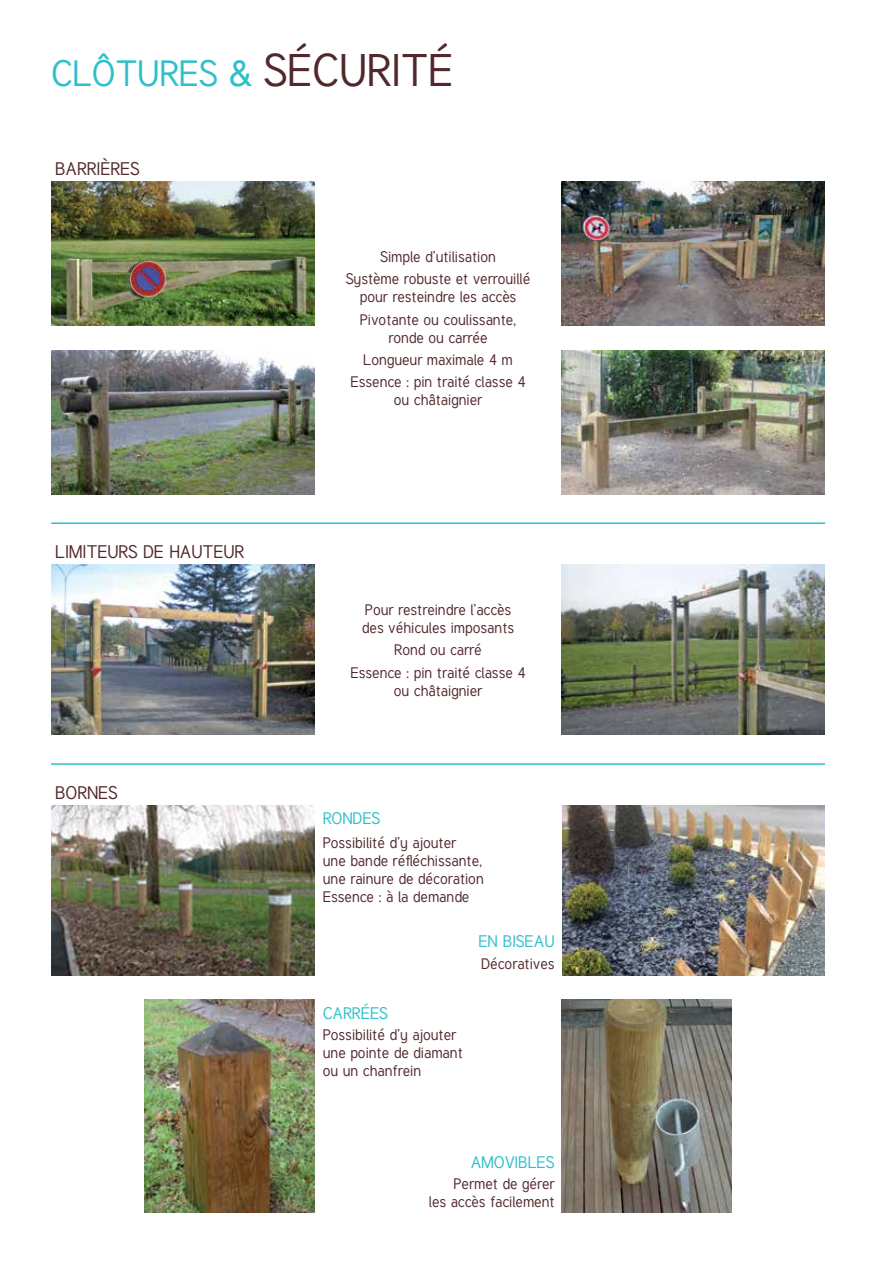
<style>
.page{position:relative;width:893px;height:1263px;background:#fff}
.page>*{position:absolute;margin:0;border:0;box-sizing:border-box;transform-origin:0 0}
.t1{font:36px "Tuffy";color:#2ebfca}
.t2{font:18px "Tuffy";color:#51282b}
.t3{font:16.5px "Tuffy";color:#2ebfca}
.t4{font:15px/18px "Tuffy";color:#51282b}
.s1{font-family:"Helvetica"}
.s2{font-size:45px;color:#51282b}
</style>
<div class="page">
<img style="left:51px;top:565px;width:264px;height:170px">
<img style="left:561px;top:565px;width:264px;height:170px">
<img style="left:51px;top:350px;width:264px;height:145px">
<img style="left:561px;top:350px;width:264px;height:145px">
<img style="left:51px;top:181px;width:264px;height:145px">
<img style="left:561px;top:181px;width:264px;height:145px">
<img style="left:51px;top:806px;width:264px;height:170px">
<img style="left:562px;top:806px;width:263px;height:170px">
<img style="left:561px;top:1000px;width:170px;height:212px">
<img style="left:145px;top:1000px;width:170px;height:212px">
<hr style="left:51px;top:522px;width:774px;height:2px;background:#2ebfca">
<hr style="left:51px;top:763px;width:774px;height:2px;background:#2ebfca">
<h1 class="t1" style="left:51px;top:51px;width:404px">CLÔTURES <span class="s1">&amp;</span> <span class="s2">SÉCURITÉ</span></h1>
<p class="t2" style="left:55px;top:158px;width:86px">BARRIÈRES</p>
<p class="t2" style="left:55px;top:541px;width:191px">LIMITEURS DE HAUTEUR</p>
<p class="t2" style="left:55px;top:782px;width:64px">BORNES</p>
<p class="t4" style="left:346px;top:246px;width:186px;line-height:22.2px;text-align:center">Simple d’utilisation<br>Système robuste et verrouillé</p>
<p class="t4" style="left:360px;top:286px;width:158px;line-height:22.2px">pour resteindre les accès<br>Pivotante ou coulissante,</p>
<p class="t4" style="left:350px;top:326px;width:177px;line-height:22.2px;text-align:center">ronde ou carrée<br>Longueur maximale 4 m<br>Essence : pin traité classe 4</p>
<p class="t4" style="left:394px;top:391px;width:90px">ou châtaignier</p>
<p class="t4" style="left:362px;top:601px;width:154px">Pour restreindre l’accès des véhicules imposants</p>
<p class="t4" style="left:350px;top:639px;width:177px;line-height:22.2px;text-align:center">Rond ou carré<br>Essence : pin traité classe 4</p>
<p class="t4" style="left:394px;top:681px;width:90px">ou châtaignier</p>
<p class="t3" style="left:323px;top:809px;width:59px">RONDES</p>
<p class="t4" style="left:323px;top:833px;width:163px">Possibilité d’y ajouter<br>une bande réfléchissante, une rainure de décoration<br>Essence : à la demande</p>
<p class="t3" style="left:478px;top:931px;width:78px">EN BISEAU</p>
<p class="t3" style="left:323px;top:1003px;width:67px">CARRÉES</p>
<p class="t4" style="left:323px;top:1026px;width:141px">Possibilité d’y ajouter une pointe de diamant ou un chanfrein</p>
<p class="t4" style="left:481px;top:955px;width:75px">Décoratives</p>
<p class="t3" style="left:471px;top:1152px;width:85px">AMOVIBLES</p>
<p class="t4" style="left:429px;top:1175px;width:127px;text-align:right">Permet de gérer<br>les accès facilement</p>
</div>
